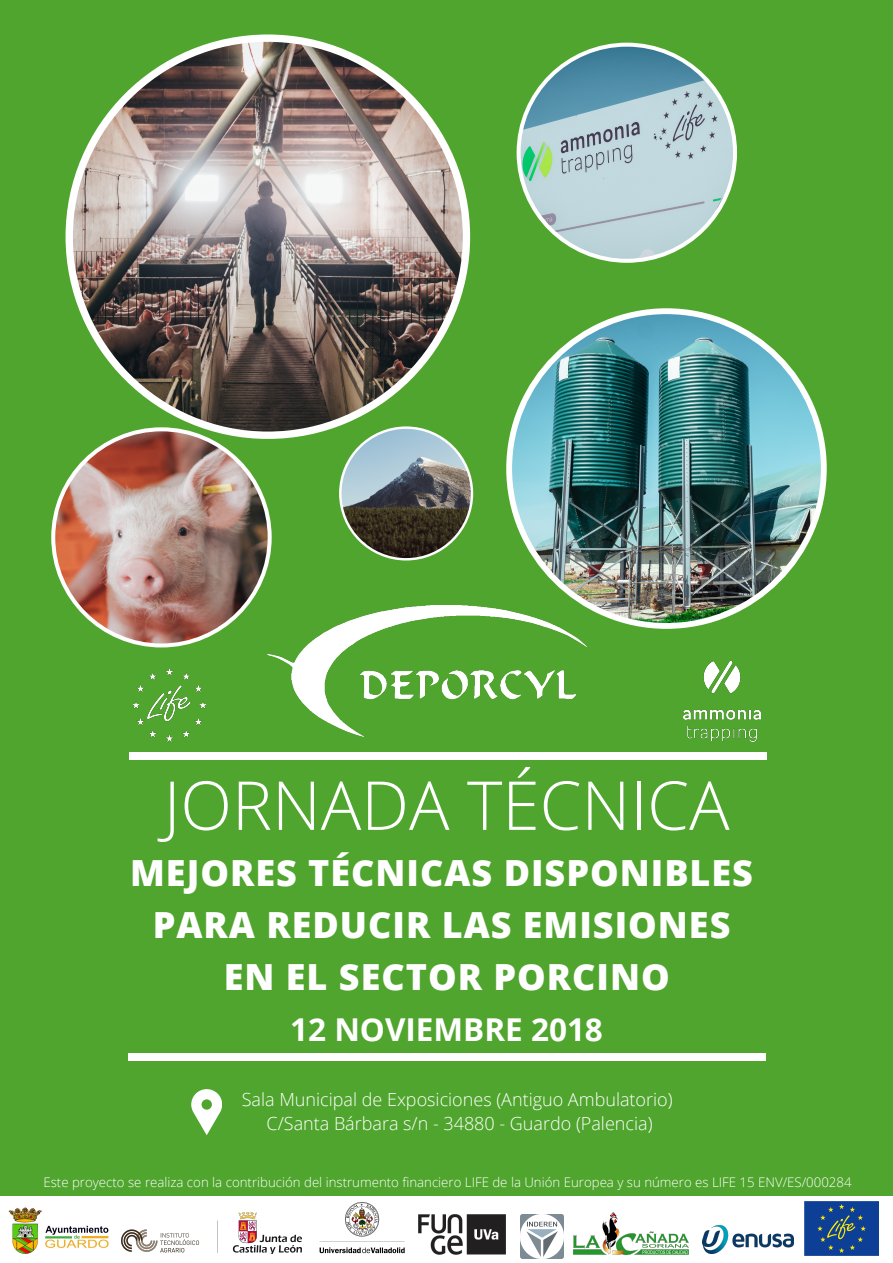
<style>
.page{position:relative;width:893px;height:1263px;background:#4fa52d}
.page>*{position:absolute;margin:0;border:0;box-sizing:border-box;transform-origin:0 0}
.t1{font:300 67.5px "Open Sans";color:#fff}
.t2{font:800 36px/51.8px "Open Sans";letter-spacing:.03em;color:#fff;text-align:center}
.t3{font:700 31.5px "Open Sans";color:#fff}
.t4{font:300 18px/24.8px "Open Sans";color:#fff;text-align:center}
.t5{font:300 13.27px "Open Sans";color:#fff}
</style>
<div class="page">
<div style="left:128px;top:1054px;width:638px;height:6px;background:#fff"></div>
<div style="left:129px;top:752px;width:637px;height:7px;background:#fff"></div>
<div style="left:0;top:1196px;width:893px;height:67px;background:#fff"></div>
<img style="left:121px;top:1212px;width:180px;height:42px">
<img style="left:319px;top:1202px;width:86px;height:52px">
<svg style="left:191px;top:1089px;width:31px;height:46px"></svg>
<img style="left:804px;top:1202px;width:74px;height:53px">
<img style="left:133px;top:668px;width:74px;height:73px">
<img style="left:418px;top:1214px;width:88px;height:40px">
<img style="left:520px;top:1214px;width:43px;height:44px">
<img style="left:573px;top:1212px;width:115px;height:42px">
<img style="left:66px;top:34px;width:404px;height:405px">
<img style="left:51px;top:427px;width:221px;height:220px">
<img style="left:506px;top:308px;width:320px;height:321px">
<svg style="left:516px;top:43px;width:221px;height:220px;fill:#bcd5da"></svg>
<svg style="left:339px;top:426px;width:134px;height:134px"></svg>
<img style="left:268px;top:606px;width:318px;height:131px">
<img style="left:683px;top:661px;width:77px;height:80px">
<img style="left:8px;top:1207px;width:101px;height:47px">
<img style="left:702px;top:1225px;width:91px;height:29px">
<h1 class="t1" style="left:164px;top:758px;width:567px">JORNADA TÉCNICA</h1>
<h2 class="t2" style="left:130px;top:846px;width:624px">MEJORES TÉCNICAS DISPONIBLES<br>PARA REDUCIR LAS EMISIONES<br>EN EL SECTOR PORCINO</h2>
<h3 class="t3" style="left:290px;top:1007px;width:314px">12 NOVIEMBRE 2018</h3>
<h3 class="t4" style="left:242px;top:1086px;width:432px">Sala Municipal de Exposiciones (Antiguo Ambulatorio)<br>C/Santa Bárbara s/n - 34880 - Guardo (Palencia)</h3>
<p class="t5" style="left:43px;top:1173px;width:809px">Este proyecto se realiza con la contribución del instrumento financiero LIFE de la Unión Europea y su número es LIFE 15 ENV/ES/000284</p>
</div>
